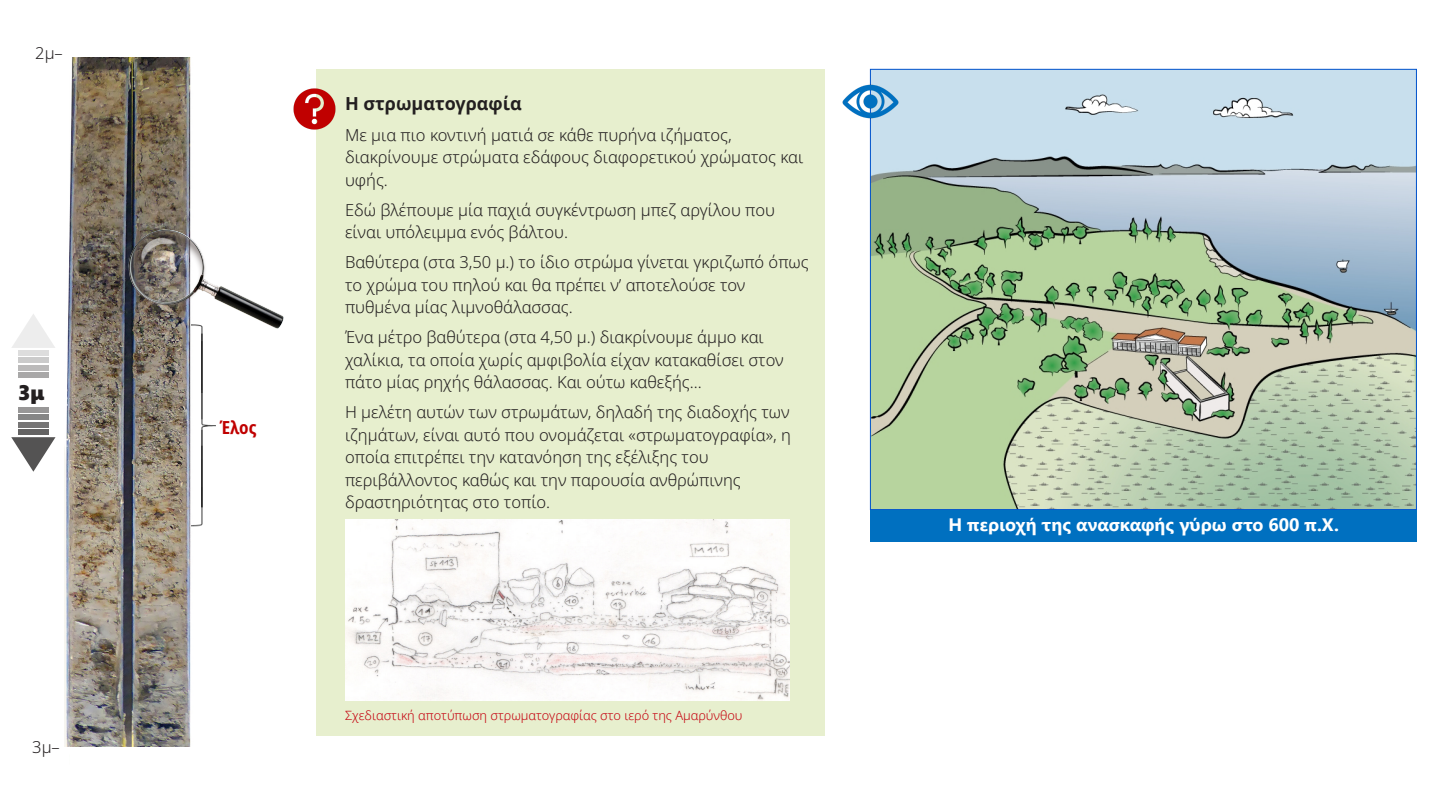
<style>
.page{position:relative;width:1440px;height:810px;background:#fff}
.page>*{position:absolute;margin:0;border:0;box-sizing:border-box;transform-origin:0 0}
.t1{font:21px "Segoe UI Black";color:#231f20}
.t2{font:700 18px "Segoe UI";color:#fff}
.t3{font:700 18px "Noto Sans";color:#231f20}
.t4{font:700 condensed 18px "Noto Sans";color:#c00000}
.t5{font:300 16.5px/22.5px "Noto Sans";color:#231f20}
.t6{font:300 12.75px "Noto Sans";color:#c5020f}
</style>
<div class="page">
<div style="left:317px;top:69px;width:508px;height:667px;background:#e7efce"></div>
<img style="left:64px;top:58px;width:127px;height:689px">
<img style="left:128px;top:229px;width:155px;height:99px">
<svg style="left:293px;top:83px;width:43px;height:52px"></svg>
<svg style="left:872px;top:71px;width:543px;height:437px;background:#afc4b2"></svg>
<svg style="left:842px;top:69px;width:61px;height:66px"></svg>
<div style="left:870px;top:510px;width:547px;height:31px;background:#0070c0"></div>
<svg style="left:191px;top:311px;width:24px;height:216px"></svg>
<svg style="left:345px;top:520px;width:444px;height:181px;background:#f4f2f1"></svg>
<svg style="left:12px;top:314px;width:43px;height:34px"></svg>
<div style="left:18px;top:350px;width:31px;height:5px;background:#ddd"></div>
<div style="left:18px;top:358px;width:31px;height:5px;background:#cbcbcb"></div>
<div style="left:18px;top:365px;width:31px;height:5px;background:#bbbaba"></div>
<div style="left:18px;top:373px;width:31px;height:5px;background:#a9a8a8"></div>
<svg style="left:11px;top:437px;width:45px;height:35px"></svg>
<div style="left:18px;top:430px;width:31px;height:5px;background:#646363"></div>
<div style="left:18px;top:422px;width:31px;height:5px;background:#767575"></div>
<div style="left:18px;top:415px;width:31px;height:5px;background:#868686"></div>
<div style="left:18px;top:407px;width:31px;height:5px;background:#989797"></div>
<p class="t5" style="left:35px;top:42px;width:29px">2μ–</p>
<p class="t1" style="left:18px;top:378px;width:28px">3μ</p>
<p class="t5" style="left:32px;top:736px;width:29px">3μ–</p>
<p class="t4" style="left:220px;top:415px;width:38px">Έλος</p>
<p class="t3" style="left:345px;top:91px;width:178px">Η στρωματογραφία</p>
<p class="t5" style="left:345px;top:124px;width:460px">Με μια πιο κοντινή ματιά σε κάθε πυρήνα ιζήματος, διακρίνουμε στρώματα εδάφους διαφορετικού χρώματος και υφής.</p>
<p class="t5" style="left:345px;top:199px;width:431px">Εδώ βλέπουμε μία παχιά συγκέντρωση μπεζ αργίλου που είναι υπόλειμμα ενός βάλτου.</p>
<p class="t5" style="left:345px;top:252px;width:465px">Βαθύτερα (στα 3,50 μ.) το ίδιο στρώμα γίνεται γκριζωπό όπως το χρώμα του πηλού και θα πρέπει ν’ αποτελούσε τον πυθμένα μίας λιμνοθάλασσας.</p>
<p class="t5" style="left:345px;top:327px;width:440px">Ένα μέτρο βαθύτερα (στα 4,50 μ.) διακρίνουμε άμμο και χαλίκια, τα οποία χωρίς αμφιβολία είχαν κατακαθίσει στον πάτο μίας ρηχής θάλασσας. Και ούτω καθεξής...</p>
<p class="t5" style="left:345px;top:402px;width:448px">Η μελέτη αυτών των στρωμάτων, δηλαδή της διαδοχής των ιζημάτων, είναι αυτό που ονομάζεται «στρωματογραφία», η οποία επιτρέπει την κατανόηση της εξέλιξης του περιβάλλοντος καθώς και την παρουσία ανθρώπινης δραστηριότητας στο τοπίο.</p>
<p class="t6" style="left:345px;top:706px;width:399px">Σχεδιαστική αποτύπωση στρωματογραφίας στο ιερό της Αμαρύνθου</p>
<p class="t2" style="left:949px;top:508px;width:392px">Η περιοχή της ανασκαφής γύρω στο 600 π.Χ.</p>
</div>
